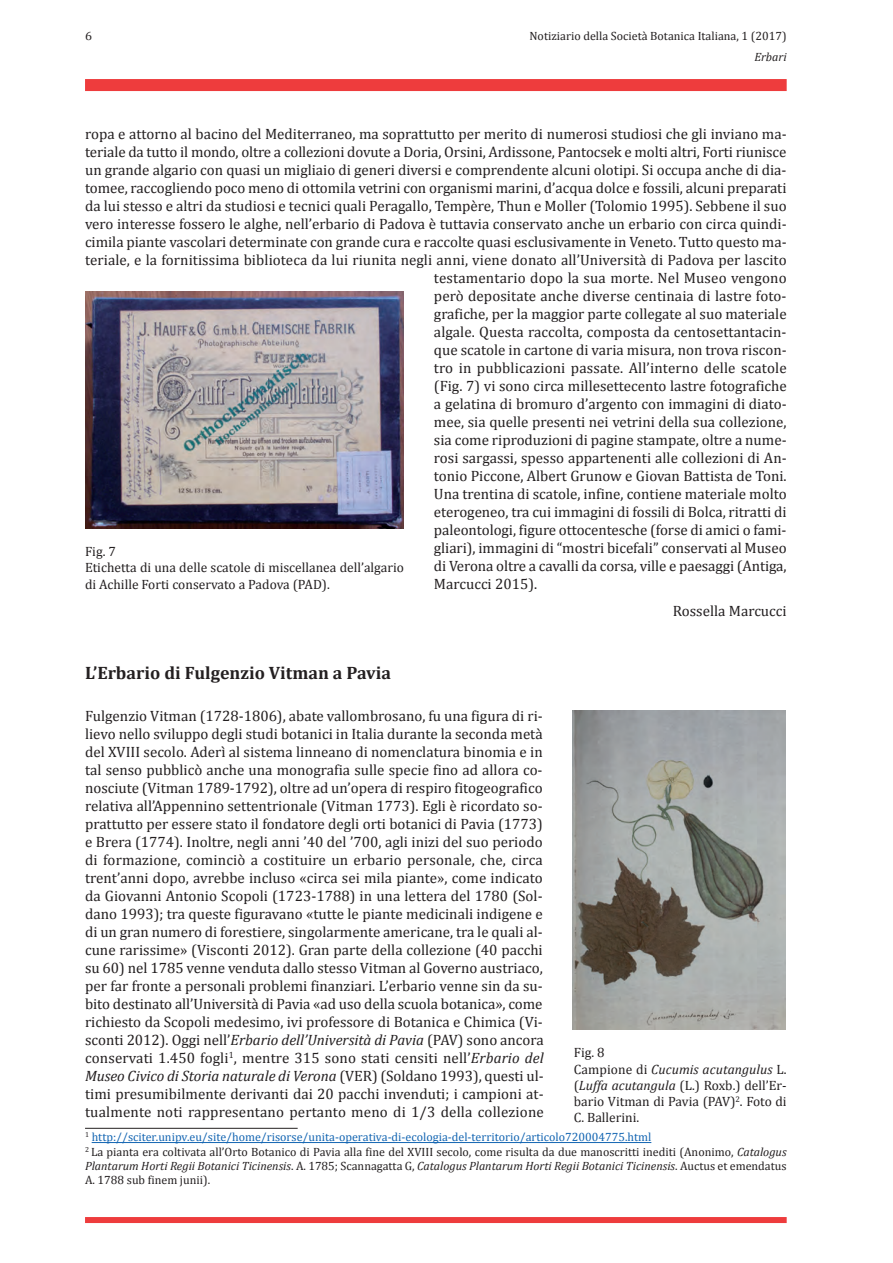
<style>
.page{position:relative;width:893px;height:1263px;background:#fff}
.page>*{position:absolute;margin:0;border:0;box-sizing:border-box;transform-origin:0 0}
.t1{font:700 18px "Cambria";color:#231f20}
.t2{font:15px/18px "Cambria";color:#231f20;text-align:justify}
.t3{font:13.5px/16.2px "Cambria";color:#231f20}
.t4{font:12px/14.4px "Cambria";color:#231f20}
.t5{font:italic 12px "Cambria";color:#231f20}
.t6{font:12px "Cambria";color:#231f20;scale:1.05 1}
.s1{font-style:italic}
.s2{color:#1365b2}
</style>
<div class="page">
<div style="left:85px;top:79px;width:702px;height:12px;background:#ee3c3d"></div>
<div style="left:85px;top:1217px;width:702px;height:6px;background:#ee3c3d"></div>
<img style="left:85px;top:292px;width:319px;height:236px">
<img style="left:573px;top:710px;width:212px;height:319px">
<hr style="left:92px;top:1142px;width:559px;height:1px;background:#1365b2">
<hr style="left:85px;top:1128px;width:213px;height:1px;background:#231f20">
<p class="t6" style="left:85px;top:28px;width:8px">6</p>
<p class="t4" style="left:529px;top:28px;width:259px">Notiziario della Società Botanica Italiana, 1 (2017)</p>
<p class="t5" style="left:754px;top:49px;width:34px">Erbari</p>
<p class="t2" style="left:85px;top:125px;width:703px">ropa e attorno al bacino del Mediterraneo, ma soprattutto per merito di numerosi studiosi che gli inviano ma-</p>
<p class="t2" style="left:85px;top:143px;width:703px">teriale da tutto il mondo, oltre a collezioni dovute a Doria, Orsini, Ardissone, Pantocsek e molti altri, Forti riunisce</p>
<p class="t2" style="left:85px;top:161px;width:703px">un grande algario con quasi un migliaio di generi diversi e comprendente alcuni olotipi. Si occupa anche di dia-</p>
<p class="t2" style="left:85px;top:179px;width:703px">tomee, raccogliendo poco meno di ottomila vetrini con organismi marini, d’acqua dolce e fossili, alcuni preparati</p>
<p class="t2" style="left:85px;top:197px;width:703px">da lui stesso e altri da studiosi e tecnici quali Peragallo, Tempère, Thun e Moller (Tolomio 1995). Sebbene il suo</p>
<p class="t2" style="left:85px;top:215px;width:703px">vero interesse fossero le alghe, nell’erbario di Padova è tuttavia conservato anche un erbario con circa quindi-</p>
<p class="t2" style="left:85px;top:233px;width:703px">cimila piante vascolari determinate con grande cura e raccolte quasi esclusivamente in Veneto. Tutto questo ma-</p>
<p class="t2" style="left:85px;top:251px;width:703px">teriale, e la fornitissima biblioteca da lui riunita negli anni, viene donato all’Università di Padova per lascito</p>
<p class="t2" style="left:434px;top:269px;width:354px">testamentario dopo la sua morte. Nel Museo vengono</p>
<p class="t2" style="left:434px;top:287px;width:354px">però depositate anche diverse centinaia di lastre foto-</p>
<p class="t2" style="left:434px;top:305px;width:354px">grafiche, per la maggior parte collegate al suo materiale</p>
<p class="t2" style="left:434px;top:323px;width:354px">algale. Questa raccolta, composta da centosettantacin-</p>
<p class="t2" style="left:434px;top:341px;width:354px">que scatole in cartone di varia misura, non trova riscon-</p>
<p class="t2" style="left:434px;top:359px;width:354px">tro in pubblicazioni passate. All’interno delle scatole</p>
<p class="t2" style="left:434px;top:377px;width:354px">(Fig. 7) vi sono circa millesettecento lastre fotografiche</p>
<p class="t2" style="left:434px;top:395px;width:354px">a gelatina di bromuro d’argento con immagini di diato-</p>
<p class="t2" style="left:434px;top:413px;width:354px">mee, sia quelle presenti nei vetrini della sua collezione,</p>
<p class="t2" style="left:434px;top:431px;width:354px">sia come riproduzioni di pagine stampate, oltre a nume-</p>
<p class="t2" style="left:434px;top:449px;width:354px">rosi sargassi, spesso appartenenti alle collezioni di An-</p>
<p class="t2" style="left:434px;top:467px;width:354px">tonio Piccone, Albert Grunow e Giovan Battista de Toni.</p>
<p class="t2" style="left:434px;top:485px;width:354px">Una trentina di scatole, infine, contiene materiale molto</p>
<p class="t2" style="left:434px;top:503px;width:354px">eterogeneo, tra cui immagini di fossili di Bolca, ritratti di</p>
<p class="t2" style="left:434px;top:521px;width:354px">paleontologi, figure ottocentesche (forse di amici o fami-</p>
<p class="t2" style="left:434px;top:539px;width:354px">gliari), immagini di “mostri bicefali” conservati al Museo</p>
<p class="t2" style="left:434px;top:557px;width:354px">di Verona oltre a cavalli da corsa, ville e paesaggi (Antiga,</p>
<p class="t2" style="left:434px;top:575px;width:105px">Marcucci 2015).</p>
<p class="t2" style="left:673px;top:602px;width:115px">Rossella Marcucci</p>
<p class="t3" style="left:85px;top:543px;width:320px">Fig. 7<br>Etichetta di una delle scatole di miscellanea dell’algario di Achille Forti conservato a Padova (PAD).</p>
<p class="t1" style="left:85px;top:662px;width:307px">L’Erbario di Fulgenzio Vitman a Pavia</p>
<p class="t2" style="left:85px;top:706px;width:460px">Fulgenzio Vitman (1728-1806), abate vallombrosano, fu una figura di ri&shy;lievo nello sviluppo degli studi botanici in Italia durante la seconda metà del XVIII secolo. Aderì al sistema linneano di nomenclatura binomia e in tal senso pubblicò anche una monografia sulle specie fino ad allora co&shy;nosciute (Vitman 1789-1792), oltre ad un’opera di respiro fitogeografico relativa all’Appennino settentrionale (Vitman 1773). Egli è ricordato so&shy;prattutto per essere stato il fondatore degli orti botanici di Pavia (1773) e Brera (1774). Inoltre, negli anni ’40 del ’700, agli inizi del suo periodo di formazione, cominciò a costituire un erbario personale, che, circa trent’anni dopo, avrebbe incluso «circa sei mila piante», come indicato da Giovanni Antonio Scopoli (1723-1788) in una lettera del 1780 (Sol&shy;dano 1993); tra queste figuravano «tutte le piante medicinali indigene e di un gran numero di forestiere, singolarmente americane, tra le quali al&shy;cune rarissime» (Visconti 2012). Gran parte della collezione (40 pacchi su 60) nel 1785 venne venduta dallo stesso Vitman al Governo austriaco, per far fronte a personali problemi finanziari. L’erbario venne sin da su&shy;bito destinato all’Università di Pavia «ad uso della scuola botanica», come richiesto da Scopoli medesimo, ivi professore di Botanica e Chimica (Vi&shy;sconti 2012). Oggi nell’<span class="s1">Erbario dell’Università di Pavia</span> (PAV) sono ancora conservati 1.450 fogli<sup>1</sup>, mentre 315 sono stati censiti nell’<span class="s1">Erbario del Museo Civico di Storia naturale di Verona</span> (VER) (Soldano 1993), questi ul&shy;timi presumibilmente derivanti dai 20 pacchi invenduti; i campioni at&shy;tualmente noti rappresentano pertanto meno di 1/3 della collezione</p>
<p class="t3" style="left:574px;top:1044px;width:214px">Fig. 8<br>Campione di <span class="s1">Cucumis acutangulus</span> L. (<span class="s1">Luffa acutangula</span> (L.) Roxb.) dell’Er&shy;bario Vitman di Pavia (PAV)<sup>2</sup>. Foto di<br>C. Ballerini.</p>
<p class="t4" style="left:85px;top:1129px;width:703px"><sup>1</sup> <span class="s2">http://sciter.unipv.eu/site/home/risorse/unita-operativa-di-ecologia-del-territorio/articolo720004775.html<br></span><sup>2</sup> La pianta era coltivata all’Orto Botanico di Pavia alla fine del XVIII secolo, come risulta da due manoscritti inediti (Anonimo, <span class="s1">Catalogus Plantarum Horti Regii Botanici Ticinensis</span>. A. 1785; Scannagatta G, <span class="s1">Catalogus Plantarum Horti Regii Botanici Ticinensis</span>. Auctus et emendatus A. 1788 sub finem junii).</p>
</div>
